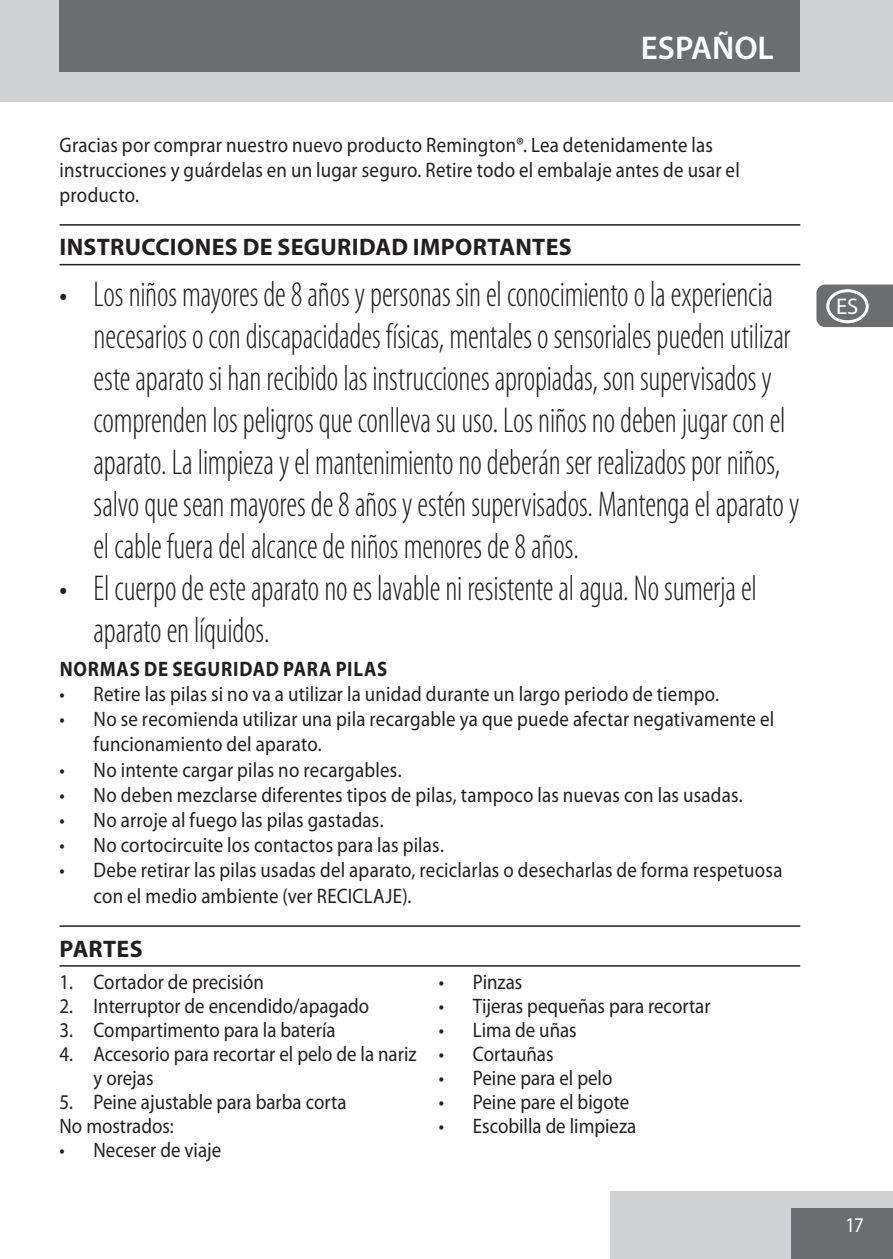
<style>
.page{position:relative;width:893px;height:1259px;background:#fff}
.page>*{position:absolute;margin:0;border:0;box-sizing:border-box;transform-origin:0 0}
.t1{font:300 condensed 36px/42px "Myriad Pro";letter-spacing:-.005em;color:#231f20;scale:.9 1}
.t2{font:600 33px "Myriad Pro";color:#fff}
.heading{font:700 24px "Myriad Pro";letter-spacing:.015em;color:#231f20}
.t3{font:22.8px "Myriad Pro";color:#fff}
.default{font:21px/25.2px "Myriad Pro";letter-spacing:.01em;color:#231f20;scale:.9 1}
.t4{font:700 21px "Myriad Pro";letter-spacing:.04em;color:#231f20;scale:.9 1}
.Parts{font:21px "Myriad Pro";color:#231f20;scale:.9 1}
.t5{font:21px "Myriad Pro";color:#fff;scale:.9 1}
</style>
<div class="page">
<div style="left:611px;top:1191px;width:282px;height:68px;background:#d1d2d4"></div>
<div style="left:791px;top:1208px;width:102px;height:51px;background:#6c6d70"></div>
<div style="left:0;top:0;width:893px;height:102px;background:#d1d2d4"></div>
<div style="left:59px;top:0;width:740px;height:72px;background:#6c6d70"></div>
<hr style="left:60px;top:224px;width:740px;height:2px;background:#231f20">
<hr style="left:60px;top:264px;width:740px;height:1px;background:#231f20">
<hr style="left:60px;top:925px;width:740px;height:2px;background:#231f20">
<hr style="left:60px;top:965px;width:740px;height:1px;background:#231f20">
<svg style="left:816px;top:284px;width:77px;height:43px;background:#767779"></svg>
<div style="left:826px;top:119px;width:43px;height:34px;border:3px solid #fff;border-radius:50%"></div>
<div style="left:826px;top:162px;width:43px;height:34px;border:3px solid #fff;border-radius:50%"></div>
<div style="left:826px;top:204px;width:43px;height:34px;border:3px solid #fff;border-radius:50%"></div>
<div style="left:826px;top:247px;width:43px;height:34px;border:3px solid #fff;border-radius:50%"></div>
<div style="left:826px;top:289px;width:43px;height:34px;border:3px solid #fff;border-radius:50%"></div>
<div style="left:826px;top:332px;width:43px;height:34px;border:3px solid #fff;border-radius:50%"></div>
<div style="left:826px;top:374px;width:43px;height:34px;border:3px solid #fff;border-radius:50%"></div>
<div style="left:826px;top:417px;width:43px;height:34px;border:3px solid #fff;border-radius:50%"></div>
<div style="left:826px;top:502px;width:43px;height:34px;border:3px solid #fff;border-radius:50%"></div>
<div style="left:826px;top:459px;width:43px;height:34px;border:3px solid #fff;border-radius:50%"></div>
<div style="left:826px;top:544px;width:43px;height:34px;border:3px solid #fff;border-radius:50%"></div>
<div style="left:826px;top:587px;width:43px;height:34px;border:3px solid #fff;border-radius:50%"></div>
<div style="left:826px;top:629px;width:43px;height:34px;border:3px solid #fff;border-radius:50%"></div>
<div style="left:826px;top:672px;width:43px;height:34px;border:3px solid #fff;border-radius:50%"></div>
<div style="left:826px;top:714px;width:43px;height:34px;border:3px solid #fff;border-radius:50%"></div>
<div style="left:826px;top:757px;width:43px;height:34px;border:3px solid #fff;border-radius:50%"></div>
<div style="left:826px;top:799px;width:43px;height:34px;border:3px solid #fff;border-radius:50%"></div>
<div style="left:826px;top:842px;width:43px;height:34px;border:3px solid #fff;border-radius:50%"></div>
<div style="left:826px;top:884px;width:43px;height:34px;border:3px solid #fff;border-radius:50%"></div>
<div style="left:826px;top:927px;width:43px;height:34px;border:3px solid #fff;border-radius:50%"></div>
<div style="left:826px;top:969px;width:43px;height:34px;border:3px solid #fff;border-radius:50%"></div>
<div style="left:826px;top:1054px;width:43px;height:35px;border:3px solid #fff;border-radius:50%"></div>
<div style="left:826px;top:1012px;width:43px;height:34px;border:3px solid #fff;border-radius:50%"></div>
<div style="left:826px;top:1097px;width:43px;height:34px;border:3px solid #fff;border-radius:50%"></div>
<div style="left:826px;top:1140px;width:43px;height:34px;border:3px solid #fff;border-radius:50%"></div>
<p class="t2" style="left:641px;top:29px;width:135px">ESPAÑOL</p>
<p class="default" style="left:60px;top:133px;width:757px">Gracias por comprar nuestro nuevo producto Remington®. Lea detenidamente las instrucciones y guárdelas en un lugar seguro. Retire todo el embalaje antes de usar el producto.</p>
<p class="heading" style="left:60px;top:234px;width:514px">INSTRUCCIONES DE SEGURIDAD IMPORTANTES</p>
<p class="t1" style="left:94px;top:274px;width:786px;text-indent:-34px">• Los niños mayores de 8 años y personas sin el conocimiento o la experiencia necesarios o con discapacidades físicas, mentales o sensoriales pueden utilizar este aparato si han recibido las instrucciones apropiadas, son supervisados y comprenden los peligros que conlleva su uso. Los niños no deben jugar con el aparato. La limpieza y el mantenimiento no deberán ser realizados por niños, salvo que sean mayores de 8 años y estén supervisados. Mantenga el aparato y el cable fuera del alcance de niños menores de 8 años.</p>
<p class="t1" style="left:94px;top:568px;width:739px;text-indent:-34px">• El cuerpo de este aparato no es lavable ni resistente al agua. No sumerja el aparato en líquidos.</p>
<p class="t4" style="left:60px;top:657px;width:366px">NORMAS DE SEGURIDAD PARA PILAS</p>
<p class="default" style="left:60px;top:681px;width:734px">• Retire las pilas si no va a utilizar la unidad durante un largo periodo de tiempo.</p>
<p class="default" style="left:94px;top:707px;width:758px;text-indent:-34px">• No se recomienda utilizar una pila recargable ya que puede afectar negativamente el funcionamiento del aparato.</p>
<p class="default" style="left:60px;top:757px;width:382px">• No intente cargar pilas no recargables.</p>
<p class="default" style="left:60px;top:782px;width:761px">• No deben mezclarse diferentes tipos de pilas, tampoco las nuevas con las usadas.</p>
<p class="default" style="left:60px;top:807px;width:362px">• No arroje al fuego las pilas gastadas.</p>
<p class="default" style="left:60px;top:833px;width:429px">• No cortocircuite los contactos para las pilas.</p>
<p class="default" style="left:94px;top:858px;width:767px;text-indent:-34px">• Debe retirar las pilas usadas del aparato, reciclarlas o desecharlas de forma respetuosa con el medio ambiente (ver RECICLAJE).</p>
<p class="heading" style="left:60px;top:935px;width:85px">PARTES</p>
<p class="default" style="left:60px;top:970px;width:229px">1. Cortador de precisión</p>
<p class="default" style="left:60px;top:994px;width:346px">2. Interruptor de encendido/apagado</p>
<p class="default" style="left:60px;top:1018px;width:308px">3. Compartimento para la batería</p>
<p class="default" style="left:94px;top:1042px;width:360px;line-height:24px;text-indent:-34px">4. Accesorio para recortar el pelo de la nariz y orejas</p>
<p class="default" style="left:60px;top:1090px;width:320px">5. Peine ajustable para barba corta</p>
<p class="Parts" style="left:60px;top:1114px;width:129px">No mostrados:</p>
<p class="default" style="left:60px;top:1138px;width:181px">• Neceser de viaje</p>
<p class="default" style="left:439px;top:970px;width:94px">• Pinzas</p>
<p class="default" style="left:439px;top:994px;width:303px">• Tijeras pequeñas para recortar</p>
<p class="default" style="left:439px;top:1018px;width:155px">• Lima de uñas</p>
<p class="default" style="left:439px;top:1042px;width:129px">• Cortauñas</p>
<p class="default" style="left:439px;top:1066px;width:194px">• Peine para el pelo</p>
<p class="default" style="left:439px;top:1090px;width:213px">• Peine pare el bigote</p>
<p class="default" style="left:439px;top:1114px;width:221px">• Escobilla de limpieza</p>
<p class="t3" style="left:836px;top:293px;width:24px">ES</p>
<p class="t5" style="left:846px;top:1213px;width:22px">17</p>
</div>
